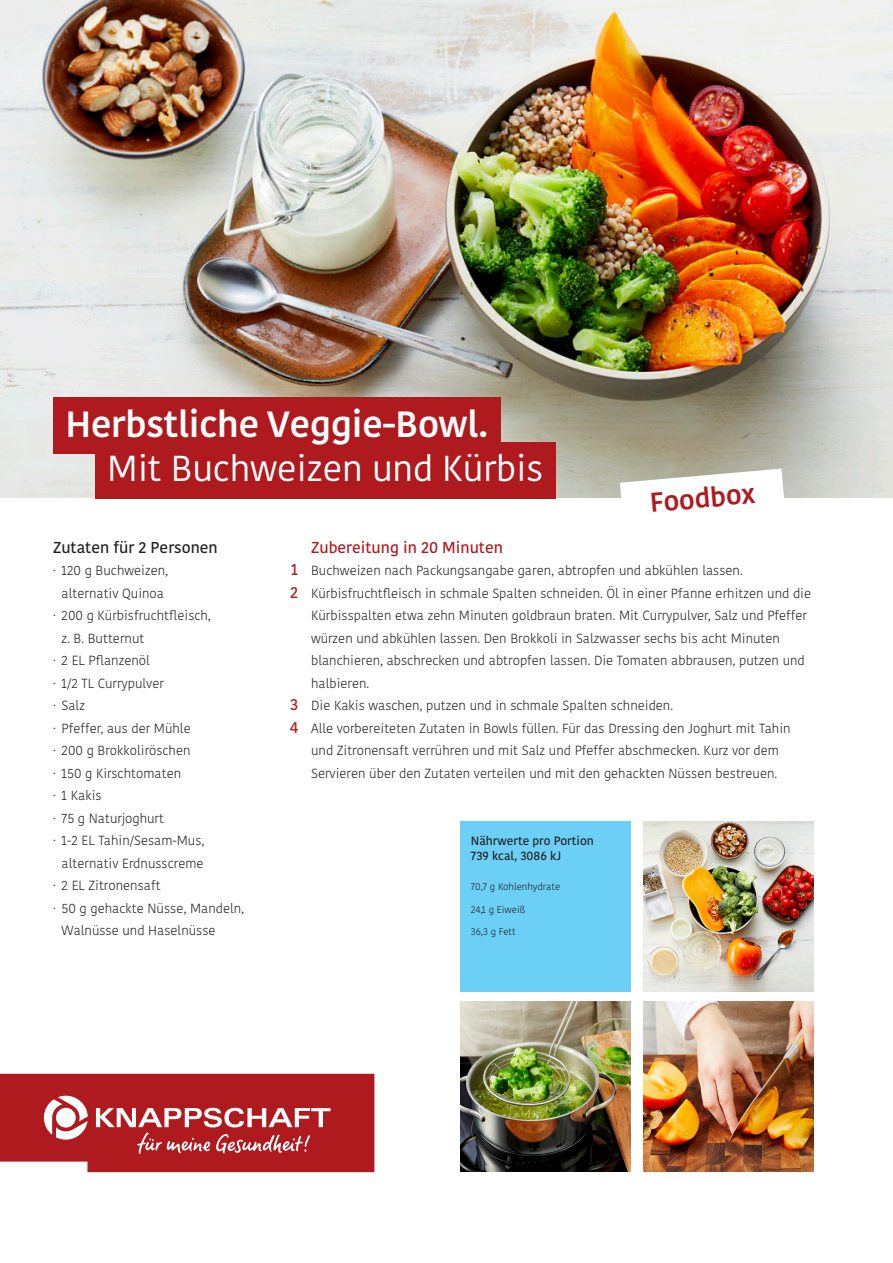
<style>
.page{position:relative;width:893px;height:1263px;background:#fff}
.page>*{position:absolute;margin:0;border:0;box-sizing:border-box;transform-origin:0 0}
.t1{font:600 36.3px "Kohinoor KBS";letter-spacing:-.005em;color:#fff}
.t2{font:36px "Kohinoor KBS";letter-spacing:-.005em;color:#fff}
.t3{font:600 27px "Kohinoor KBS";color:#ae1a1e}
.t4{font:500 15.75px/22.5px "Kohinoor KBS";color:#ae1a1e}
.t5{font:500 15.75px "Kohinoor KBS";color:#231f20}
.t6{font:300 13.2px/22.5px "Kohinoor KBS";color:#231f20}
.t7{font:500 12px/15px "Kohinoor KBS";color:#231f20}
.t8{font:300 9.75px "Kohinoor KBS";color:#231f20}
</style>
<div class="page">
<img style="left:0;top:0;width:893px;height:498px">
<svg style="left:0;top:1074px;width:374px;height:98px;background:#b8373b"></svg>
<img style="left:643px;top:1001px;width:170px;height:171px">
<img style="left:643px;top:821px;width:170px;height:171px">
<div style="left:461px;top:821px;width:170px;height:170px;background:#6bcff6"></div>
<img style="left:460px;top:1001px;width:170px;height:171px">
<div style="left:95px;top:442px;width:461px;height:56px;background:#ae1a1e"></div>
<div style="left:53px;top:397px;width:447px;height:56px;background:#ae1a1e"></div>
<svg style="left:619px;top:468px;width:167px;height:30px"></svg>
<h1 class="t1" style="left:65px;top:409px;width:424px">Herbstliche Veggie-Bowl.</h1>
<h2 class="t2" style="left:107px;top:454px;width:438px">Mit Buchweizen und Kürbis</h2>
<h3 class="t3" style="left:649px;top:491px;width:107px;rotate:-5deg">Foodbox</h3>
<p class="t5" style="left:53px;top:541px;width:166px">Zutaten für 2 Personen</p>
<p class="t6" style="left:53px;top:559px;width:117px">· 120 g Buchweizen,</p>
<p class="t6" style="left:62px;top:582px;width:104px">alternativ Quinoa</p>
<p class="t6" style="left:53px;top:604px;width:159px">· 200 g Kürbisfruchtfleisch,</p>
<p class="t6" style="left:62px;top:627px;width:84px">z. B. Butternut</p>
<p class="t6" style="left:53px;top:649px;width:98px">· 2 EL Pflanzenöl</p>
<p class="t6" style="left:53px;top:672px;width:112px">· 1/2 TL Currypulver</p>
<p class="t6" style="left:53px;top:694px;width:34px">· Salz</p>
<p class="t6" style="left:53px;top:717px;width:139px">· Pfeffer, aus der Mühle</p>
<p class="t6" style="left:53px;top:739px;width:139px">· 200 g Brokkoliröschen</p>
<p class="t6" style="left:53px;top:762px;width:130px">· 150 g Kirschtomaten</p>
<p class="t6" style="left:53px;top:784px;width:50px">· 1 Kakis</p>
<p class="t6" style="left:53px;top:807px;width:113px">· 75 g Naturjoghurt</p>
<p class="t6" style="left:53px;top:829px;width:153px">· 1-2 EL Tahin/Sesam-Mus,</p>
<p class="t6" style="left:62px;top:852px;width:143px">alternativ Erdnusscreme</p>
<p class="t6" style="left:53px;top:874px;width:109px">· 2 EL Zitronensaft</p>
<p class="t6" style="left:53px;top:897px;width:193px">· 50 g gehackte Nüsse, Mandeln,</p>
<p class="t6" style="left:62px;top:919px;width:156px">Walnüsse und Haselnüsse</p>
<p class="t4" style="left:290px;top:560px;width:10px">1<br>2</p>
<p class="t4" style="left:290px;top:695px;width:10px">3<br>4</p>
<p class="t4" style="left:311px;top:537px;width:193px">Zubereitung in 20 Minuten</p>
<p class="t6" style="left:311px;top:559px;width:501px">Buchweizen nach Packungsangabe garen, abtropfen und abkühlen lassen.<br>Kürbisfruchtfleisch in schmale Spalten schneiden. Öl in einer Pfanne erhitzen und die Kürbisspalten etwa zehn Minuten goldbraun braten. Mit Currypulver, Salz und Pfeffer würzen und abkühlen lassen. Den Brokkoli in Salzwasser sechs bis acht Minuten blanchieren, abschrecken und abtropfen lassen. Die Tomaten abbrausen, putzen und halbieren.<br>Die Kakis waschen, putzen und in schmale Spalten schneiden.<br>Alle vorbereiteten Zutaten in Bowls füllen. Für das Dressing den Joghurt mit Tahin und Zitronensaft verrühren und mit Salz und Pfeffer abschmecken. Kurz vor dem Servieren über den Zutaten verteilen und mit den gehackten Nüssen bestreuen.</p>
<p class="t7" style="left:471px;top:834px;width:125px">Nährwerte pro Portion<br>739 kcal, 3086 kJ</p>
<p class="t8" style="left:471px;top:881px;width:91px">70,7 g Kohlenhydrate</p>
<p class="t8" style="left:471px;top:904px;width:56px">24,1 g Eiweiß</p>
<p class="t8" style="left:471px;top:926px;width:47px">36,3 g Fett</p>
</div>
